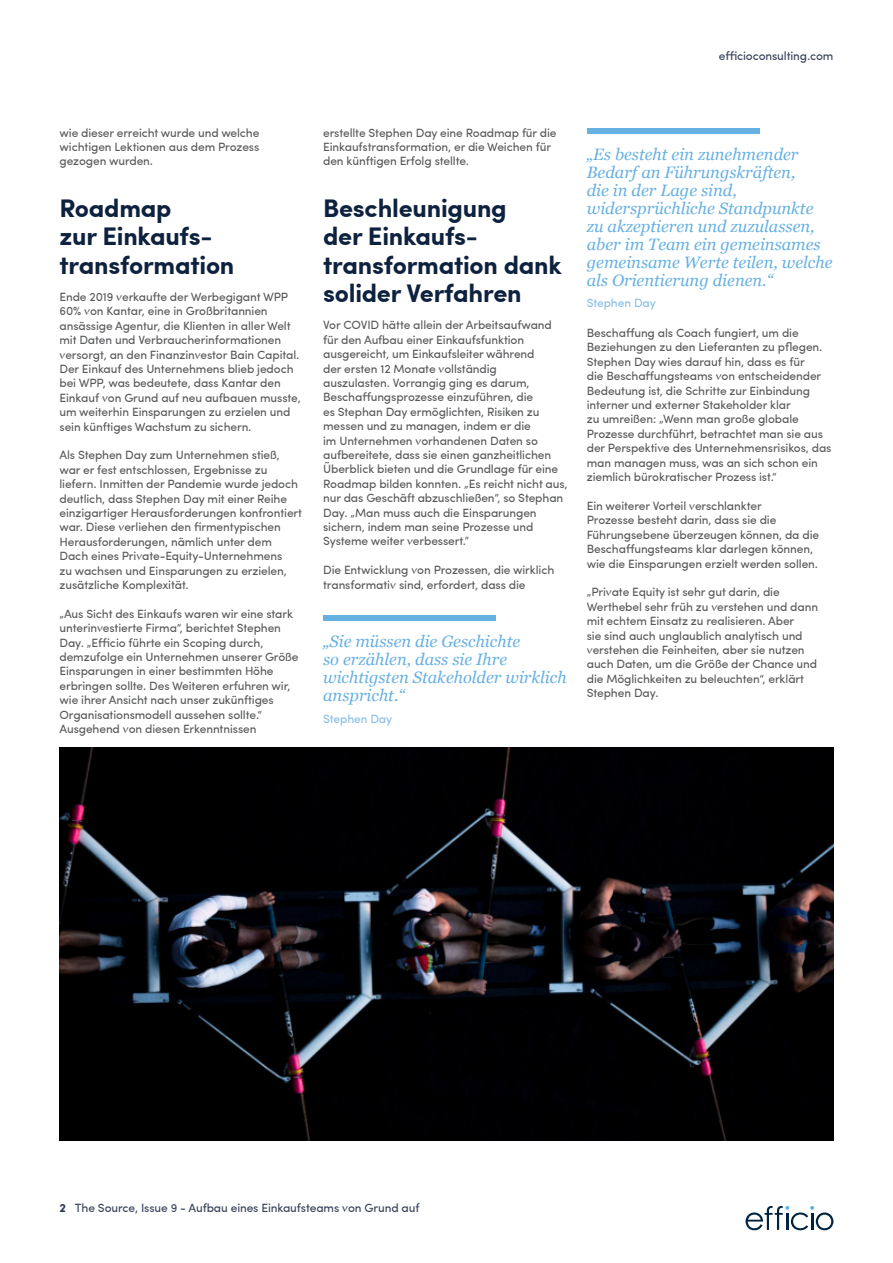
<style>
.page{position:relative;width:893px;height:1263px;background:#fff}
.page>*{position:absolute;margin:0;border:0;box-sizing:border-box;transform-origin:0 0}
.Efficio_Headings{font:700 25.5px/28.5px "Sofia Pro";letter-spacing:-.01em;color:#0e223f}
.call_out_box{font:italic 16.5px/18px "Georgia";color:#67b1e2}
.Efficio_Body_Text{font:12px/14.4px "Sofia Pro";letter-spacing:-.01em;color:#57585a}
.Efficio_Bold{font:12px "Sofia Pro";letter-spacing:-.01em;color:#353f58}
.Efficio_Body_Text-2{font:12px "Sofia Pro";letter-spacing:-.01em;color:#88bde7}
.s1{font-weight:700;color:#2d3852}
</style>
<div class="page">
<div style="left:323px;top:615px;width:172px;height:6px;background:#67b1e2"></div>
<img style="left:60px;top:747px;width:773px;height:394px">
<div style="left:587px;top:128px;width:172px;height:6px;background:#67b1e2"></div>
<svg style="left:746px;top:1206px;width:87px;height:24px"></svg>
<p class="Efficio_Bold" style="left:719px;top:47px;width:116px">efficioconsulting.com</p>
<p class="Efficio_Body_Text" style="left:60px;top:124px;width:201px;text-align:justify">wie dieser erreicht wurde und welche wichtigen Lektionen aus dem Prozess gezogen wurden.</p>
<p class="Efficio_Headings" style="left:60px;top:192px;width:176px">Roadmap<br>zur Einkaufs&shy;transformation</p>
<p class="Efficio_Body_Text" style="left:60px;top:289px;width:243px">Ende 2019 verkaufte der Werbegigant WPP 60% von Kantar, eine in Großbritannien ansässige Agentur, die Klienten in aller Welt mit Daten und Verbraucherinformationen versorgt, an den Finanzinvestor Bain Capital.<br>Der Einkauf des Unternehmens blieb jedoch bei WPP, was bedeutete, dass Kantar den Einkauf von Grund auf neu aufbauen musste, um weiterhin Einsparungen zu erzielen und sein künftiges Wachstum zu sichern.</p>
<p class="Efficio_Body_Text" style="left:60px;top:447px;width:244px">Als Stephen Day zum Unternehmen stieß, war er fest entschlossen, Ergebnisse zu liefern. Inmitten der Pandemie wurde jedoch deutlich, dass Stephen Day mit einer Reihe einzigartiger Herausforderungen konfrontiert war. Diese verliehen den firmentypischen Herausforderungen, nämlich unter dem Dach eines Private-Equity-Unternehmens<br>zu wachsen und Einsparungen zu erzielen, zusätzliche Komplexität.</p>
<p class="Efficio_Body_Text" style="left:60px;top:605px;width:241px">„Aus Sicht des Einkaufs waren wir eine stark unterinvestierte Firma“, berichtet Stephen Day. „Efficio führte ein Scoping durch, demzufolge ein Unternehmen unserer Größe Einsparungen in einer bestimmten Höhe erbringen sollte. Des Weiteren erfuhren wir, wie ihrer Ansicht nach unser zukünftiges Organisationsmodell aussehen sollte.“ Ausgehend von diesen Erkenntnissen</p>
<p class="Efficio_Body_Text" style="left:323px;top:124px;width:235px">erstellte Stephen Day eine Roadmap für die<br>Einkaufstransformation, er die Weichen für den künftigen Erfolg stellte.</p>
<p class="Efficio_Headings" style="left:323px;top:192px;width:240px">Beschleunigung<br>der Einkaufs&shy;transformation dank solider Verfahren</p>
<p class="Efficio_Body_Text" style="left:323px;top:317px;width:246px">Vor COVID hätte allein der Arbeitsaufwand für den Aufbau einer Einkaufsfunktion ausgereicht, um Einkaufsleiter während<br>der ersten 12 Monate vollständig<br>auszulasten. Vorrangig ging es darum, Beschaffungsprozesse einzuführen, die<br>es Stephan Day ermöglichten, Risiken zu messen und zu managen, indem er die<br>im Unternehmen vorhandenen Daten so aufbereitete, dass sie einen ganzheitlichen Überblick bieten und die Grundlage für eine Roadmap bilden konnten. „Es reicht nicht aus, nur das Geschäft abzuschließen“, so Stephan Day. „Man muss auch die Einsparungen sichern, indem man seine Prozesse und Systeme weiter verbessert.”</p>
<p class="Efficio_Body_Text" style="left:323px;top:562px;width:233px">Die Entwicklung von Prozessen, die wirklich transformativ sind, erfordert, dass die</p>
<p class="call_out_box" style="left:323px;top:632px;width:245px">„Sie müssen die Geschichte<br>so erzählen, dass sie Ihre wichtigsten Stakeholder wirklich anspricht.“</p>
<p class="Efficio_Body_Text-2" style="left:323px;top:710px;width:71px">Stephen Day</p>
<p class="call_out_box" style="left:587px;top:144px;width:247px">„Es besteht ein zunehmender<br>Bedarf an Führungskräften,<br>die in der Lage sind, widersprüchliche Standpunkte zu akzeptieren und zuzulassen, aber im Team ein gemeinsames gemeinsame Werte teilen, welche als Orientierung dienen.“</p>
<p class="Efficio_Body_Text-2" style="left:587px;top:294px;width:71px">Stephen Day</p>
<p class="Efficio_Body_Text" style="left:587px;top:325px;width:246px">Beschaffung als Coach fungiert, um die Beziehungen zu den Lieferanten zu pflegen.<br>Stephen Day wies darauf hin, dass es für<br>die Beschaffungsteams von entscheidender Bedeutung ist, die Schritte zur Einbindung interner und externer Stakeholder klar<br>zu umreißen: „Wenn man große globale Prozesse durchführt, betrachtet man sie aus der Perspektive des Unternehmensrisikos, das man managen muss, was an sich schon ein ziemlich bürokratischer Prozess ist.“</p>
<p class="Efficio_Body_Text" style="left:587px;top:498px;width:234px">Ein weiterer Vorteil verschlankter<br>Prozesse besteht darin, dass sie die Führungsebene überzeugen können, da die Beschaffungsteams klar darlegen können, wie die Einsparungen erzielt werden sollen.</p>
<p class="Efficio_Body_Text" style="left:587px;top:584px;width:233px">„Private Equity ist sehr gut darin, die Werthebel sehr früh zu verstehen und dann mit echtem Einsatz zu realisieren. Aber<br>sie sind auch unglaublich analytisch und verstehen die Feinheiten, aber sie nutzen auch Daten, um die Größe der Chance und die Möglichkeiten zu beleuchten“, erklärt Stephen Day.</p>
<p class="Efficio_Bold" style="left:60px;top:1199px;width:361px"><span class="s1">2</span> The Source, Issue 9 - Aufbau eines Einkaufsteams von Grund auf</p>
</div>
